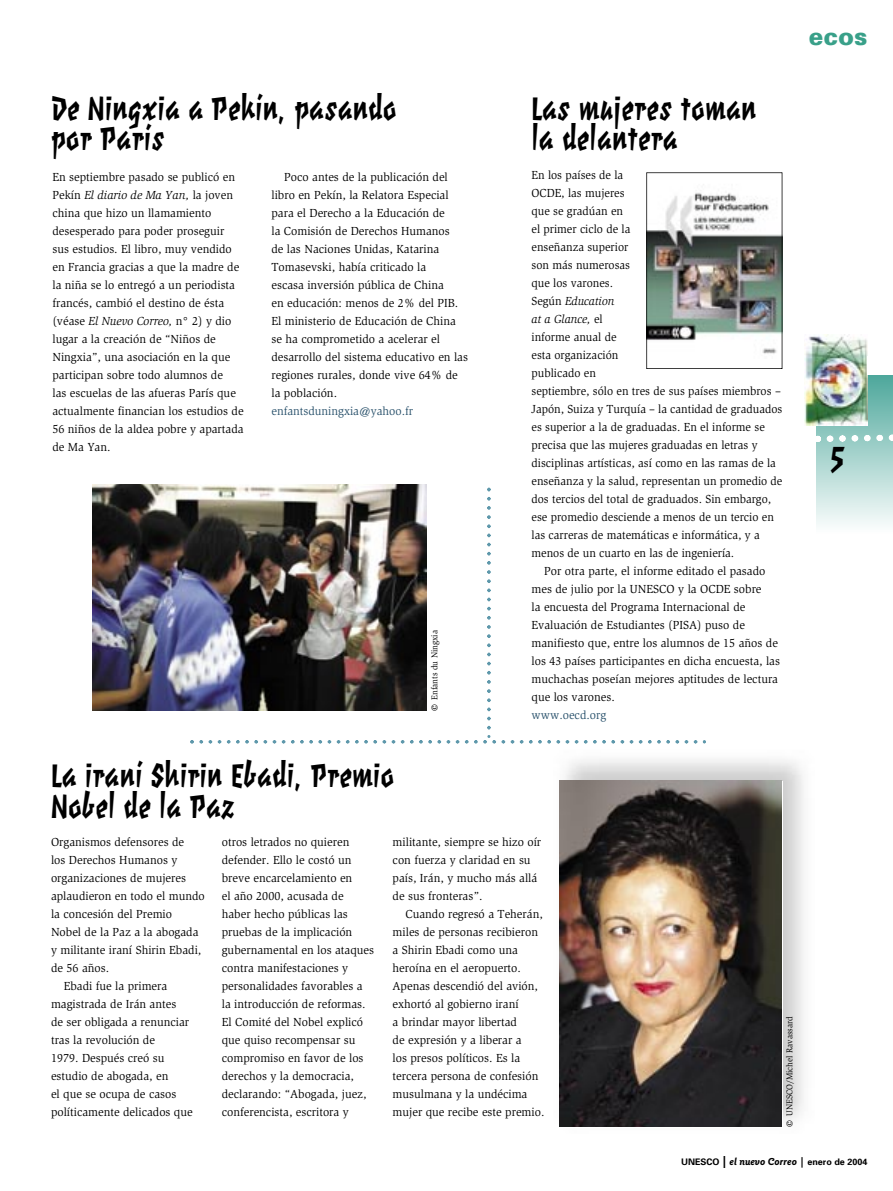
<style>
.page{position:relative;width:893px;height:1191px;background:#fff}
.page>*{position:absolute;margin:0;border:0;box-sizing:border-box;transform-origin:0 0}
.t1{font:700 36px/30px "Elektrix";color:#000;scale:.9 1}
.t2{font:700 36px "Elektrix";color:#000}
.t3{font:900 24px "Univers";color:#39a089}
.t4{font:12px/18px "Slimbach";color:#000}
.t5{font:12px/18px "Slimbach";color:#000;scale:.95 1}
.t6{font:12px "Slimbach";color:#2a526c}
.t7{font:700 9px "Univers";color:#000}
.t8{font:8.85px "Slimbach";color:#000;scale:.95 1}
.s1{font-style:italic}
.s2{font-size:13.5px}
.s3{font-size:12px}
.s4{font-family:"Goudy Sans";font-style:italic;font-size:10.5px}
</style>
<div class="page">
<div style="left:816px;top:374px;width:77px;height:160px;background:linear-gradient(to bottom,#4ca69a,#fdfefe)"></div>
<svg style="left:816px;top:434px;width:77px;height:8px"></svg>
<img style="left:805px;top:335px;width:62px;height:90px">
<div style="left:867px;top:356px;width:26px;height:19px;background:#fff"></div>
<svg style="left:190px;top:735px;width:516px;height:8px"></svg>
<svg style="left:487px;top:488px;width:3px;height:241px"></svg>
<img style="left:559px;top:781px;width:222px;height:345px">
<img style="left:92px;top:485px;width:334px;height:225px">
<img style="left:647px;top:173px;width:135px;height:186px">
<hr style="left:646px;top:173px;width:1px;height:195px;background:#000">
<hr style="left:647px;top:368px;width:135px;height:1px;background:#000">
<hr style="left:782px;top:173px;width:1px;height:195px;background:#000">
<hr style="left:647px;top:172px;width:135px;height:1px;background:#000">
<h2 class="t3" style="left:809px;top:21px;width:60px">ecos</h2>
<h1 class="t1" style="left:51px;top:93px;width:386px">De Ningxia a Pekín, pasando por París</h1>
<p class="t4" style="left:52px;top:168px;width:193px">En septiembre pasado se publicó en<br>Pekín <span class="s1">El diario de Ma Yan,</span> la joven china que hizo un llamamiento desesperado para poder proseguir sus estudios. El libro, muy vendido en Francia gracias a que la madre de la niña se lo entregó a un periodista francés, cambió el destino de ésta (véase <span class="s1">El Nuevo Correo,</span> n° 2) y dio lugar a la creación de “Niños de<br>Ningxia”, una asociación en la que participan sobre todo alumnos de<br>las escuelas de las afueras París que actualmente financian los estudios de<br>56 niños de la aldea pobre y apartada de Ma Yan.</p>
<p class="t4" style="left:271px;top:168px;width:198px;text-indent:13px">Poco antes de la publicación del libro en Pekín, la Relatora Especial para el Derecho a la Educación de<br>la Comisión de Derechos Humanos<br>de las Naciones Unidas, Katarina<br>Tomasevski, había criticado la<br>escasa inversión pública de China<br>en educación: menos de 2% del PIB.<br>El ministerio de Educación de China se ha comprometido a acelerar el desarrollo del sistema educativo en las regiones rurales, donde vive 64% de la población.</p>
<p class="t6" style="left:271px;top:404px;width:143px">enfantsduningxia@yahoo.fr</p>
<p class="t8" style="left:429px;top:711px;width:87px;rotate:-90deg"><span class="s2">©</span> Enfants du Ningxia</p>
<h1 class="t1" style="left:531px;top:93px;width:252px">Las mujeres toman la delantera</h1>
<p class="t5" style="left:531px;top:166px;width:266px">En los países de la<br>OCDE, las mujeres<br>que se gradúan en<br>el primer ciclo de la<br>enseñanza superior<br>son más numerosas<br>que los varones.<br>Según <span class="s1">Education<br>at a Glance,</span> el<br>informe anual de<br>esta organización<br>publicado en<br>septiembre, sólo en tres de sus países miembros –<br>Japón, Suiza y Turquía – la cantidad de graduados es superior a la de graduadas. En el informe se precisa que las mujeres graduadas en letras y disciplinas artísticas, así como en las ramas de la enseñanza y la salud, representan un promedio de dos tercios del total de graduados. Sin embargo, ese promedio desciende a menos de un tercio en las carreras de matemáticas e informática, y a menos de un cuarto en las de ingeniería.</p>
<p class="t4" style="left:531px;top:562px;width:250px;text-indent:13px">Por otra parte, el informe editado el pasado mes de julio por la UNESCO y la OCDE sobre<br>la encuesta del Programa Internacional de Evaluación de Estudiantes (PISA) puso de manifiesto que, entre los alumnos de 15 años de los 43 países participantes en dicha encuesta, las muchachas poseían mejores aptitudes de lectura que los varones.</p>
<p class="t6" style="left:531px;top:708px;width:76px">www.oecd.org</p>
<h1 class="t1" style="left:51px;top:761px;width:383px">La iraní Shirin Ebadi, Premio<br>Nobel de la Paz</h1>
<p class="t4" style="left:51px;top:832px;width:135px">Organismos defensores de</p>
<p class="t4" style="left:51px;top:850px;width:128px">los Derechos Humanos y</p>
<p class="t4" style="left:51px;top:868px;width:137px">organizaciones de mujeres</p>
<p class="t4" style="left:51px;top:886px;width:155px">aplaudieron en todo el mundo</p>
<p class="t4" style="left:51px;top:904px;width:123px">la concesión del Premio</p>
<p class="t4" style="left:51px;top:922px;width:149px">Nobel de la Paz a la abogada</p>
<p class="t4" style="left:51px;top:940px;width:152px">y militante iraní Shirin Ebadi,</p>
<p class="t4" style="left:51px;top:958px;width:60px">de 56 años.</p>
<p class="t4" style="left:64px;top:976px;width:105px">Ebadi fue la primera</p>
<p class="t4" style="left:51px;top:994px;width:127px">magistrada de Irán antes</p>
<p class="t4" style="left:51px;top:1012px;width:140px">de ser obligada a renunciar</p>
<p class="t4" style="left:51px;top:1030px;width:106px">tras la revolución de</p>
<p class="t4" style="left:51px;top:1048px;width:115px">1979. Después creó su</p>
<p class="t4" style="left:51px;top:1066px;width:119px">estudio de abogada, en</p>
<p class="t4" style="left:51px;top:1084px;width:127px">el que se ocupa de casos</p>
<p class="t4" style="left:51px;top:1102px;width:143px">políticamente delicados que</p>
<p class="t4" style="left:222px;top:832px;width:154px">otros letrados no quieren defender. Ello le costó un breve encarcelamiento en<br>el año 2000, acusada de haber hecho públicas las pruebas de la implicación gubernamental en los ataques contra manifestaciones y personalidades favorables a la introducción de reformas.<br>El Comité del Nobel explicó que quiso recompensar su compromiso en favor de los derechos y la democracia, declarando: “Abogada, juez, conferencista, escritora y</p>
<p class="t4" style="left:393px;top:832px;width:150px">militante, siempre se hizo oír con fuerza y claridad en su país, Irán, y mucho más allá de sus fronteras”.</p>
<p class="t4" style="left:393px;top:904px;width:153px;text-indent:13px">Cuando regresó a Teherán, miles de personas recibieron a Shirin Ebadi como una heroína en el aeropuerto.<br>Apenas descendió del avión, exhortó al gobierno iraní<br>a brindar mayor libertad<br>de expresión y a liberar a<br>los presos políticos. Es la tercera persona de confesión musulmana y la undécima mujer que recibe este premio.</p>
<p class="t8" style="left:784px;top:1127px;width:118px;rotate:-90deg"><span class="s2">©</span> UNESCO/Michel Ravassard</p>
<h1 class="t2" style="left:830px;top:431px;width:17px">5</h1>
<p class="t7" style="left:681px;top:1156px;width:188px">UNESCO <span class="s3">|</span> <span class="s4">el nuevo Correo |</span> enero de 2004</p>
</div>
